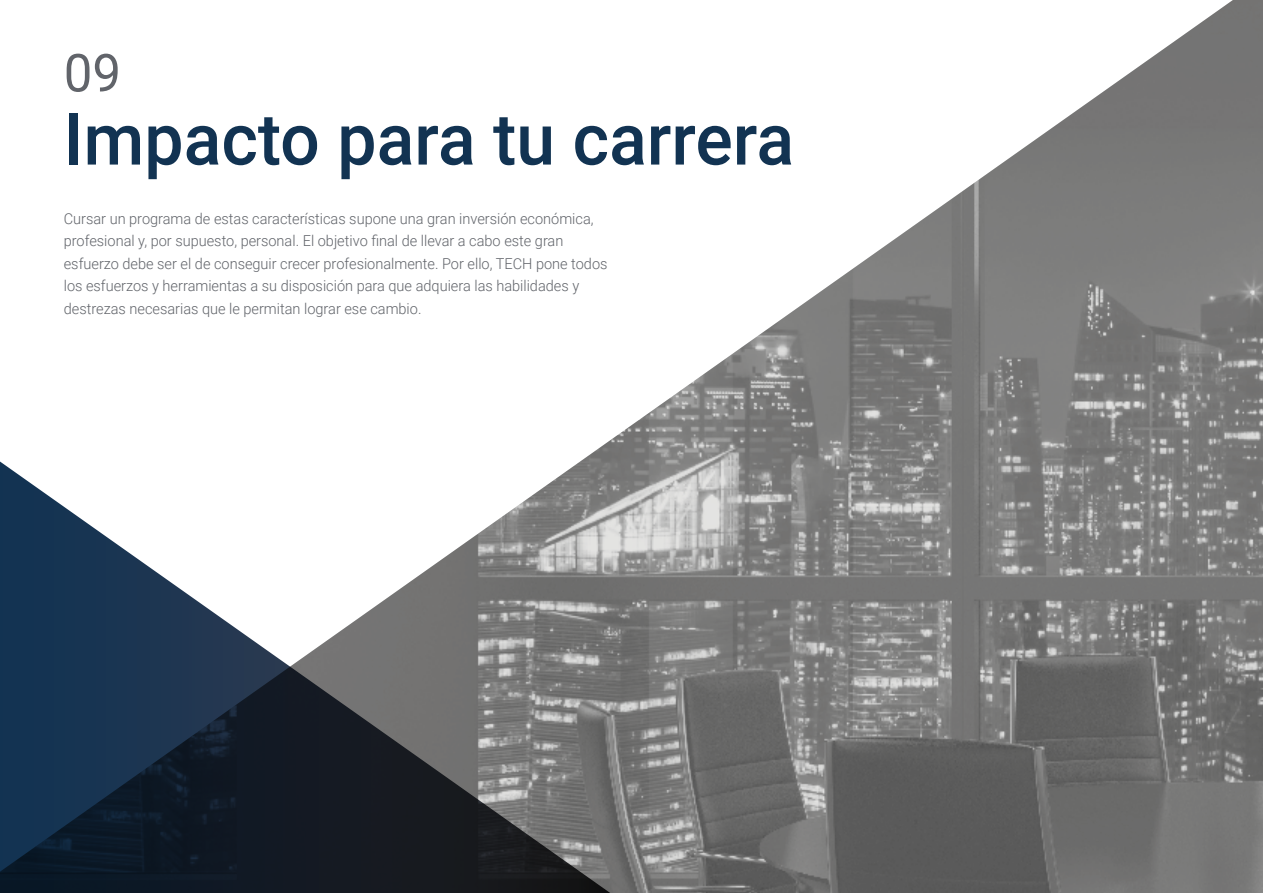
<style>
.page{position:relative;width:1263px;height:893px;background:#fff}
.page>*{position:absolute;margin:0;border:0;box-sizing:border-box;transform-origin:0 0}
.t1{font:500 72px "Roboto";color:#123352}
.t2{font:52.5px "Roboto";color:#61646a}
.t3{font:300 15px/22.5px "Roboto";color:#61646a}
</style>
<div class="page">
<img style="left:602px;top:0;width:661px;height:893px">
<svg style="left:0;top:446px;width:640px;height:447px"></svg>
<h2 class="t2" style="left:64px;top:36px;width:59px">09</h2>
<h1 class="t1" style="left:64px;top:89px;width:732px">Impacto para tu carrera</h1>
<p class="t3" style="left:64px;top:207px;width:545px">Cursar un programa de estas características supone una gran inversión económica, profesional y, por supuesto, personal. El objetivo final de llevar a cabo este gran esfuerzo debe ser el de conseguir crecer profesionalmente. Por ello, TECH pone todos los esfuerzos y herramientas a su disposición para que adquiera las habilidades y destrezas necesarias que le permitan lograr ese cambio.</p>
</div>
